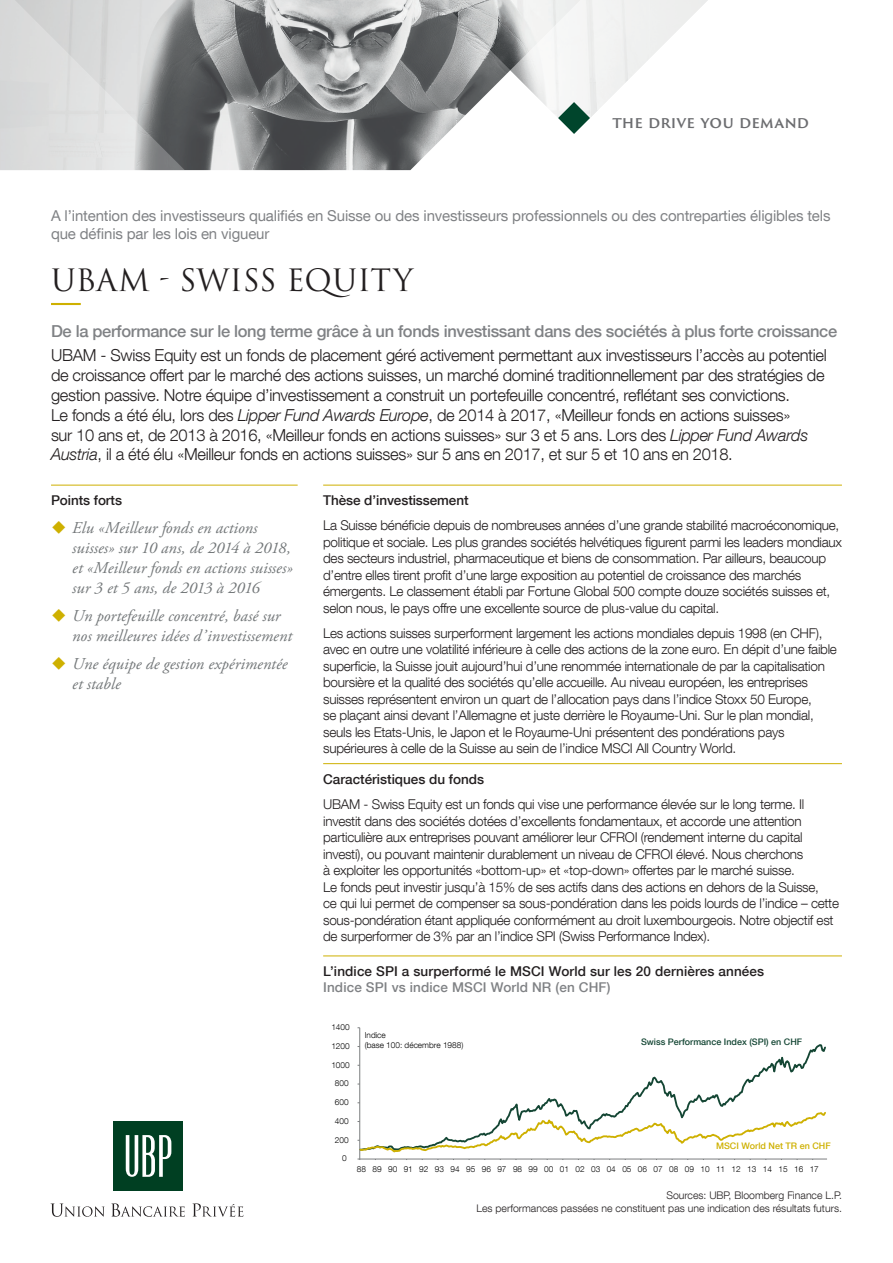
<style>
.page{position:relative;width:893px;height:1263px;background:#fff}
.page>*{position:absolute;margin:0;border:0;box-sizing:border-box;transform-origin:0 0}
.nom_du_fonds{font:30px "Trajan Pro 3";color:#231f20}
.Texte_Intro{font:300 16.5px/19.8px "Helvetica Neue LT Com";letter-spacing:-.02em;color:#231f20}
.t1{font:italic 16.5px/19.8px "Adobe Garamond Pro";letter-spacing:.005em;color:#737779}
.Texte_Intro-2{font:500 16.5px "Helvetica Neue LT Com";letter-spacing:-.02em;color:#808285}
.Tagline{font:600 15.45px "Trajan Sans Pro";letter-spacing:.005em;color:#6c6d70}
.For_qualified_invest{font:15px/18px "Helvetica Neue LT Com";letter-spacing:-.01em;color:#808285}
.Texte{font:300 13.5px/16.5px "Helvetica Neue LT Com";letter-spacing:-.02em;color:#231f20}
.Titre_Niv_2{font:500 13.5px "Helvetica Neue LT Com";color:#231f20}
.Titre_Niv_2-2{font:500 13.5px "Helvetica Neue LT Com";letter-spacing:.01em;color:#808285}
.Sources{font:300 10.5px "Helvetica Neue LT Com";color:#231f20}
.t2{font:500 9px "Helvetica Neue LT Com";color:#144634}
.t3{font:500 9px "Helvetica Neue LT Com";color:#ceb000}
.t4{font:300 8.25px/9.9px "Helvetica Neue LT Com";color:#000001}
.s1{font-style:italic}
</style>
<div class="page">
<svg style="left:50px;top:1203px;width:55px;height:14px"></svg>
<svg style="left:111px;top:1203px;width:74px;height:14px"></svg>
<svg style="left:192px;top:1203px;width:51px;height:14px"></svg>
<div style="left:113px;top:1121px;width:70px;height:69px;background:#003f22"></div>
<svg style="left:126px;top:1135px;width:45px;height:42px"></svg>
<hr style="left:51px;top:303px;width:30px;height:2px;background:#ceb000">
<hr style="left:323px;top:485px;width:519px;height:1px;background:#ceb000">
<hr style="left:323px;top:763px;width:519px;height:1px;background:#ceb000">
<hr style="left:51px;top:485px;width:247px;height:1px;background:#ceb000">
<hr style="left:323px;top:955px;width:519px;height:1px;background:#ceb000">
<hr style="left:359px;top:1028px;width:1px;height:131px;background:#7b7e7f">
<svg style="left:358px;top:1043px;width:469px;height:117px"></svg>
<svg style="left:185px;top:0;width:325px;height:170px;background:#909293"></svg>
<svg style="left:0;top:0;width:185px;height:170px;background:#c8c9c9"></svg>
<svg style="left:510px;top:0;width:198px;height:134px"></svg>
<p class="Tagline" style="left:612px;top:111px;width:198px">THE DRIVE YOU DEMAND</p>
<p class="For_qualified_invest" style="left:51px;top:206px;width:781px">A l’intention des investisseurs qualifiés en Suisse ou des investisseurs professionnels ou des contreparties éligibles tels que définis par les lois en vigueur</p>
<p class="nom_du_fonds" style="left:51px;top:260px;width:364px">UBAM - SWISS EQUITY</p>
<p class="Texte_Intro-2" style="left:51px;top:321px;width:788px">De la performance sur le long terme grâce à un fonds investissant dans des sociétés à plus forte croissance</p>
<p class="Texte_Intro" style="left:51px;top:345px;width:777px">UBAM - Swiss Equity est un fonds de placement géré activement permettant aux investisseurs l’accès au potentiel de croissance offert par le marché des actions suisses, un marché dominé traditionnellement par des stratégies de gestion passive. Notre équipe d’investissement a construit un portefeuille concentré, reflétant ses convictions.<br>Le fonds a été élu, lors des <span class="s1">Lipper Fund Awards Europe</span>, de 2014 à 2017, «Meilleur fonds en actions suisses»<br>sur 10 ans et, de 2013 à 2016, «Meilleur fonds en actions suisses» sur 3 et 5 ans. Lors des <span class="s1">Lipper Fund Awards Austria</span>, il a été élu «Meilleur fonds en actions suisses» sur 5 ans en 2017, et sur 5 et 10 ans en 2018.</p>
<p class="Titre_Niv_2" style="left:323px;top:492px;width:147px">Thèse d’investissement</p>
<p class="Texte" style="left:323px;top:517px;width:520px">La Suisse bénéficie depuis de nombreuses années d’une grande stabilité macroéconomique, politique et sociale. Les plus grandes sociétés helvétiques figurent parmi les leaders mondiaux des secteurs industriel, pharmaceutique et biens de consommation. Par ailleurs, beaucoup d’entre elles tirent profit d’une large exposition au potentiel de croissance des marchés émergents. Le classement établi par Fortune Global 500 compte douze sociétés suisses et, selon nous, le pays offre une excellente source de plus-value du capital.</p>
<p class="Texte" style="left:323px;top:624px;width:515px">Les actions suisses surperforment largement les actions mondiales depuis 1998 (en CHF), avec en outre une volatilité inférieure à celle des actions de la zone euro. En dépit d’une faible superficie, la Suisse jouit aujourd’hui d’une renommée internationale de par la capitalisation boursière et la qualité des sociétés qu’elle accueille. Au niveau européen, les entreprises suisses représentent environ un quart de l’allocation pays dans l’indice Stoxx 50 Europe,<br>se plaçant ainsi devant l’Allemagne et juste derrière le Royaume-Uni. Sur le plan mondial, seuls les Etats-Unis, le Japon et le Royaume-Uni présentent des pondérations pays supérieures à celle de la Suisse au sein de l’indice MSCI All Country World.</p>
<p class="Titre_Niv_2" style="left:323px;top:771px;width:163px">Caractéristiques du fonds</p>
<p class="Texte" style="left:323px;top:796px;width:517px">UBAM - Swiss Equity est un fonds qui vise une performance élevée sur le long terme. Il investit dans des sociétés dotées d’excellents fondamentaux, et accorde une attention particulière aux entreprises pouvant améliorer leur CFROI (rendement interne du capital investi), ou pouvant maintenir durablement un niveau de CFROI élevé. Nous cherchons<br>à exploiter les opportunités «bottom-up» et «top-down» offertes par le marché suisse.<br>Le fonds peut investir jusqu’à 15% de ses actifs dans des actions en dehors de la Suisse,<br>ce qui lui permet de compenser sa sous-pondération dans les poids lourds de l’indice – cette sous-pondération étant appliquée conformément au droit luxembourgeois. Notre objectif est de surperformer de 3% par an l’indice SPI (Swiss Performance Index).</p>
<p class="Titre_Niv_2" style="left:51px;top:492px;width:73px">Points forts</p>
<p class="t1" style="left:72px;top:519px;width:222px">Elu «Meilleur fonds en actions suisses» sur 10 ans, de 2014 à 2018, et «Meilleur fonds en actions suisses» sur 3 et 5 ans, de 2013 à 2016</p>
<p class="t1" style="left:72px;top:606px;width:221px">Un portefeuille concentré, basé sur nos meilleures idées d’investissement</p>
<p class="t1" style="left:72px;top:654px;width:217px">Une équipe de gestion expérimentée et stable</p>
<p class="Titre_Niv_2" style="left:323px;top:963px;width:442px">L’indice SPI a surperformé le MSCI World sur les 20 dernières années</p>
<p class="Titre_Niv_2-2" style="left:323px;top:979px;width:289px">Indice SPI vs indice MSCI World NR (en CHF)</p>
<p class="t4" style="left:331px;top:1022px;width:20px">1400</p>
<p class="t4" style="left:331px;top:1041px;width:20px">1200</p>
<p class="t4" style="left:331px;top:1059px;width:20px">1000</p>
<p class="t4" style="left:335px;top:1078px;width:15px">800</p>
<p class="t4" style="left:335px;top:1097px;width:15px">600</p>
<p class="t4" style="left:335px;top:1116px;width:15px">400</p>
<p class="t4" style="left:335px;top:1134px;width:15px">200</p>
<p class="t4" style="left:342px;top:1153px;width:6px">0</p>
<p class="t4" style="left:365px;top:1030px;width:100px">Indice<br>(base 100: décembre 1988)</p>
<p class="t2" style="left:641px;top:1036px;width:163px">Swiss Performance Index (SPI) en CHF</p>
<p class="t3" style="left:716px;top:1140px;width:116px">MSCI World Net TR en CHF</p>
<p class="t4" style="left:357px;top:1163px;width:464px">88 89 90 91 92 93 94 95 96 97 98 99 00 01 02 03 04 05 06 07 08 09 10 11 12 13 14 15 16 17</p>
<p class="Sources" style="left:666px;top:1189px;width:177px">Sources: UBP, Bloomberg Finance L.P.</p>
<p class="Sources" style="left:476px;top:1201px;width:367px">Les performances passées ne constituent pas une indication des résultats futurs.</p>
</div>
